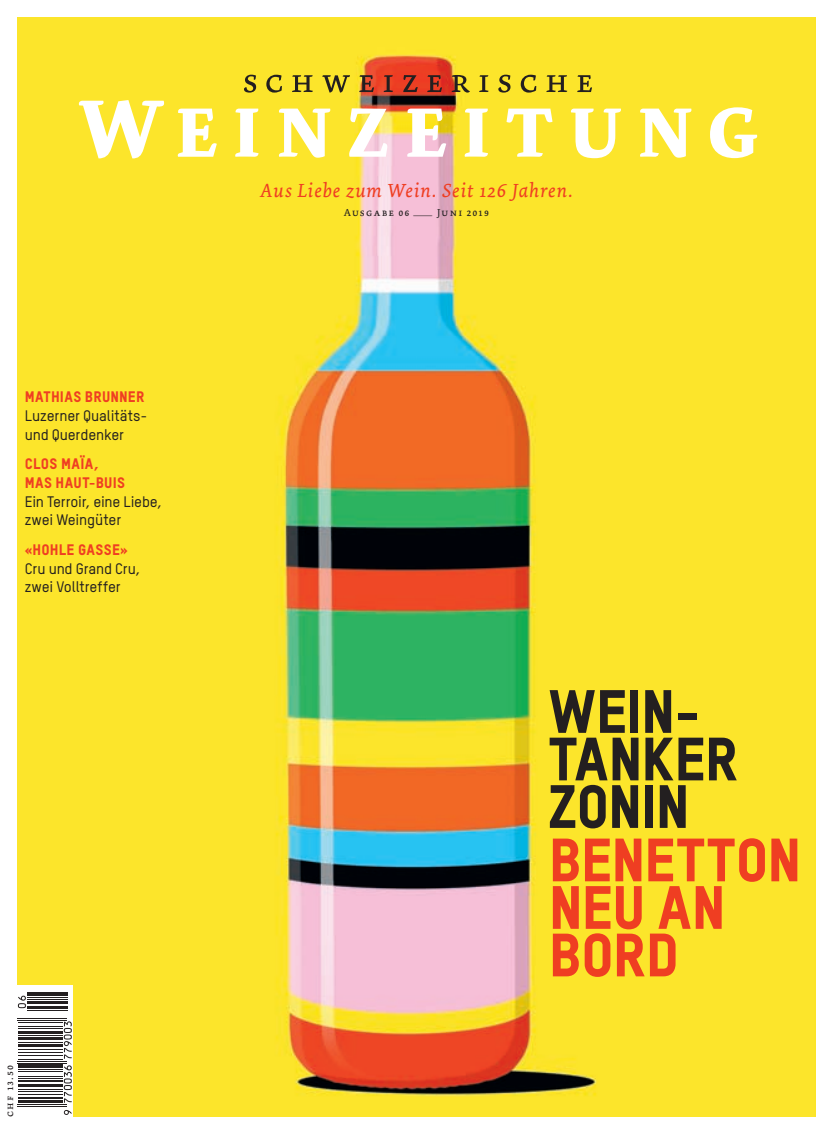
<style>
.page{position:relative;width:833px;height:1134px;background:#fff}
.page>*{position:absolute;margin:0;border:0;box-sizing:border-box;transform-origin:0 0}
.t1{font:60px/47.5px "TSTAR Headline";letter-spacing:-.02em;color:#ef3e22}
.t2{font:60px/47.5px "TSTAR Headline";letter-spacing:-.02em;color:#231f20}
.t3{font:italic 20px "Dolly";letter-spacing:.04em;color:#ef3e22}
.t4{font:500 15px/18.8px "TSTAR";letter-spacing:-.01em;color:#231f20}
.t5{font:15px/18.8px "TSTAR Headline";letter-spacing:.015em;color:#ef3e22}
.t6{font:10.62px "Dolly Small Caps";letter-spacing:.095em;color:#231f20}
.s1{font-family:"Dolly";font-style:italic;font-size:12.5px}
</style>
<div class="page">
<img style="left:18px;top:18px;width:797px;height:1098px">
<div style="left:18px;top:986px;width:54px;height:131px;background:#fff"></div>
<svg style="left:64px;top:1110px;width:8px;height:5px"></svg>
<hr style="left:18px;top:1106px;width:49px;height:1px;background:#231f20">
<hr style="left:18px;top:1104px;width:49px;height:1px;background:#231f20">
<hr style="left:18px;top:1100px;width:45px;height:3px;background:#231f20">
<hr style="left:18px;top:1097px;width:45px;height:2px;background:#231f20">
<hr style="left:18px;top:1094px;width:45px;height:1px;background:#231f20">
<hr style="left:18px;top:1091px;width:45px;height:1px;background:#231f20">
<hr style="left:18px;top:1089px;width:45px;height:1px;background:#231f20">
<hr style="left:18px;top:1084px;width:45px;height:3px;background:#231f20">
<hr style="left:18px;top:1079px;width:45px;height:2px;background:#231f20">
<hr style="left:18px;top:1078px;width:45px;height:1px;background:#231f20">
<hr style="left:18px;top:1076px;width:45px;height:1px;background:#231f20">
<hr style="left:18px;top:1071px;width:45px;height:1px;background:#231f20">
<svg style="left:64px;top:1065px;width:8px;height:38px"></svg>
<hr style="left:18px;top:1069px;width:45px;height:1px;background:#231f20">
<hr style="left:18px;top:1064px;width:45px;height:4px;background:#231f20">
<hr style="left:18px;top:1063px;width:49px;height:1px;background:#231f20">
<hr style="left:18px;top:1061px;width:49px;height:1px;background:#231f20">
<hr style="left:18px;top:1059px;width:45px;height:1px;background:#231f20">
<hr style="left:18px;top:1055px;width:45px;height:1px;background:#231f20">
<hr style="left:18px;top:1052px;width:45px;height:1px;background:#231f20">
<hr style="left:18px;top:1049px;width:45px;height:1px;background:#231f20">
<hr style="left:18px;top:1044px;width:45px;height:3px;background:#231f20">
<hr style="left:18px;top:1042px;width:45px;height:1px;background:#231f20">
<hr style="left:18px;top:1037px;width:45px;height:3px;background:#231f20">
<hr style="left:18px;top:1035px;width:45px;height:1px;background:#231f20">
<hr style="left:18px;top:1031px;width:45px;height:3px;background:#231f20">
<hr style="left:18px;top:1028px;width:45px;height:1px;background:#231f20">
<svg style="left:64px;top:1021px;width:8px;height:38px"></svg>
<hr style="left:18px;top:1026px;width:45px;height:1px;background:#231f20">
<hr style="left:18px;top:1021px;width:45px;height:1px;background:#231f20">
<hr style="left:18px;top:1020px;width:49px;height:1px;background:#231f20">
<hr style="left:18px;top:1018px;width:49px;height:1px;background:#231f20">
<hr style="left:27px;top:1010px;width:40px;height:1px;background:#231f20">
<hr style="left:27px;top:1007px;width:40px;height:2px;background:#231f20">
<hr style="left:27px;top:1006px;width:40px;height:1px;background:#231f20">
<hr style="left:27px;top:1001px;width:40px;height:3px;background:#231f20">
<hr style="left:27px;top:999px;width:40px;height:1px;background:#231f20">
<svg style="left:18px;top:996px;width:8px;height:12px"></svg>
<hr style="left:27px;top:997px;width:40px;height:1px;background:#231f20">
<hr style="left:27px;top:992px;width:40px;height:4px;background:#231f20">
<svg style="left:244px;top:75px;width:348px;height:18px;background:#c09027"></svg>
<svg style="left:78px;top:100px;width:87px;height:58px"></svg>
<svg style="left:177px;top:109px;width:40px;height:48px"></svg>
<svg style="left:235px;top:109px;width:24px;height:48px"></svg>
<svg style="left:278px;top:109px;width:53px;height:49px"></svg>
<svg style="left:349px;top:108px;width:39px;height:49px"></svg>
<svg style="left:407px;top:109px;width:39px;height:48px"></svg>
<svg style="left:464px;top:109px;width:24px;height:48px"></svg>
<svg style="left:506px;top:109px;width:46px;height:48px"></svg>
<svg style="left:570px;top:109px;width:51px;height:49px"></svg>
<svg style="left:639px;top:109px;width:53px;height:49px"></svg>
<svg style="left:710px;top:107px;width:47px;height:51px"></svg>
<p class="t5" style="left:25px;top:387px;width:121px">MATHIAS BRUNNER</p>
<p class="t4" style="left:25px;top:406px;width:124px">Luzerner Qualitäts&shy;und Querdenker</p>
<p class="t5" style="left:25px;top:454px;width:102px">CLOS MAÏA,<br>MAS HAUT-BUIS</p>
<p class="t4" style="left:25px;top:492px;width:139px">Ein Terroir, eine Liebe, zwei Weingüter</p>
<p class="t5" style="left:25px;top:540px;width:105px">«HOHLE GASSE»</p>
<p class="t4" style="left:25px;top:559px;width:117px">Cru und Grand Cru, zwei Volltreffer</p>
<p class="t6" style="left:3px;top:1117px;width:54px;rotate:-90deg">chf 13.50</p>
<h2 class="t3" style="left:260px;top:178px;width:314px">Aus Liebe zum Wein. Seit 126 Jahren.</h2>
<p class="t6" style="left:344px;top:206px;width:147px">Ausgabe 06 <span class="s1">—</span> Juni 2019</p>
<h1 class="t2" style="left:548px;top:687px;width:191px">WEIN-<br>TANKER<br>ZONIN</h1>
<h1 class="t1" style="left:548px;top:835px;width:255px">BENETTON<br>NEU AN<br>BORD</h1>
</div>
